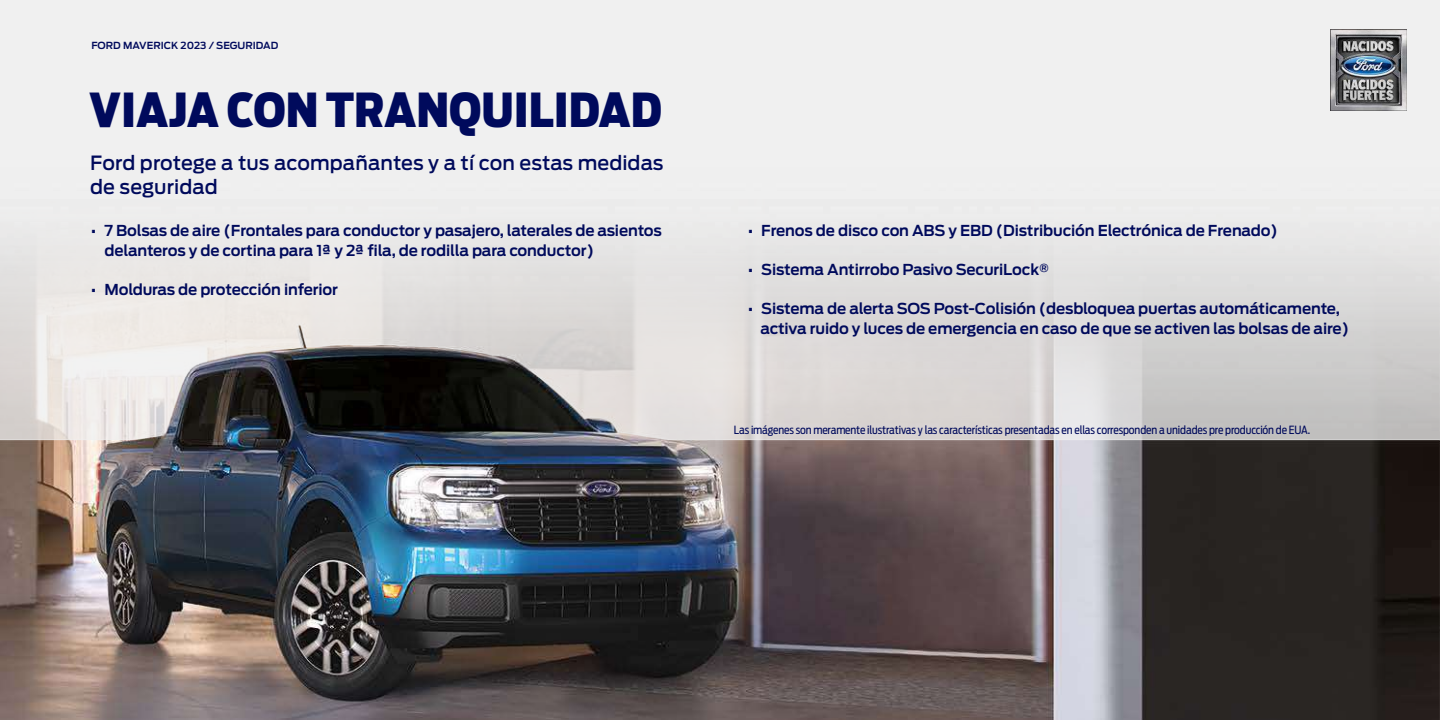
<style>
.page{position:relative;width:1440px;height:720px;background:#fff}
.page>*{position:absolute;margin:0;border:0;box-sizing:border-box;transform-origin:0 0}
.t1{font:900 46.5px "Ford Antenna Cond";color:#000a5c}
.t2{font:500 19.5px/23.2px "Ford Antenna";letter-spacing:.005em;color:#000a5c}
.t3{font:600 15px/19.5px "Ford Antenna";letter-spacing:-.01em;color:#000a5c}
.t4{font:11.25px "Ford Antenna Cond";letter-spacing:-.01em;color:#000a5c}
.t5{font:600 9.75px "Ford Antenna";color:#000a5c}
</style>
<div class="page">
<img style="left:0;top:6px;width:1440px;height:714px">
<img style="left:1330px;top:30px;width:77px;height:81px">
<p class="t5" style="left:92px;top:37px;width:188px">FORD MAVERICK 2023 / SEGURIDAD</p>
<h1 class="t1" style="left:89px;top:67px;width:574px">VIAJA CON TRANQUILIDAD</h1>
<h2 class="t2" style="left:90px;top:150px;width:575px">Ford protege a tus acompañantes y a tí con estas medidas de seguridad</h2>
<p class="t3" style="left:104px;top:219px;width:559px;text-indent:-14px">• 7 Bolsas de aire (Frontales para conductor y pasajero, laterales de asientos delanteros y de cortina para 1ª y 2ª fila, de rodilla para conductor)</p>
<p class="t3" style="left:91px;top:278px;width:249px">• Molduras de protección inferior</p>
<p class="t3" style="left:748px;top:219px;width:532px">• Frenos de disco con ABS y EBD (Distribución Electrónica de Frenado)</p>
<p class="t3" style="left:748px;top:258px;width:303px">• Sistema Antirrobo Pasivo SecuriLock®</p>
<p class="t3" style="left:760px;top:297px;width:590px;text-indent:-13px">• Sistema de alerta SOS Post-Colisión (desbloquea puertas automáticamente, activa ruido y luces de emergencia en caso de que se activen las bolsas de aire)</p>
<p class="t4" style="left:734px;top:420px;width:578px">Las imágenes son meramente ilustrativas y las características presentadas en ellas corresponden a unidades pre producción de EUA.</p>
</div>
